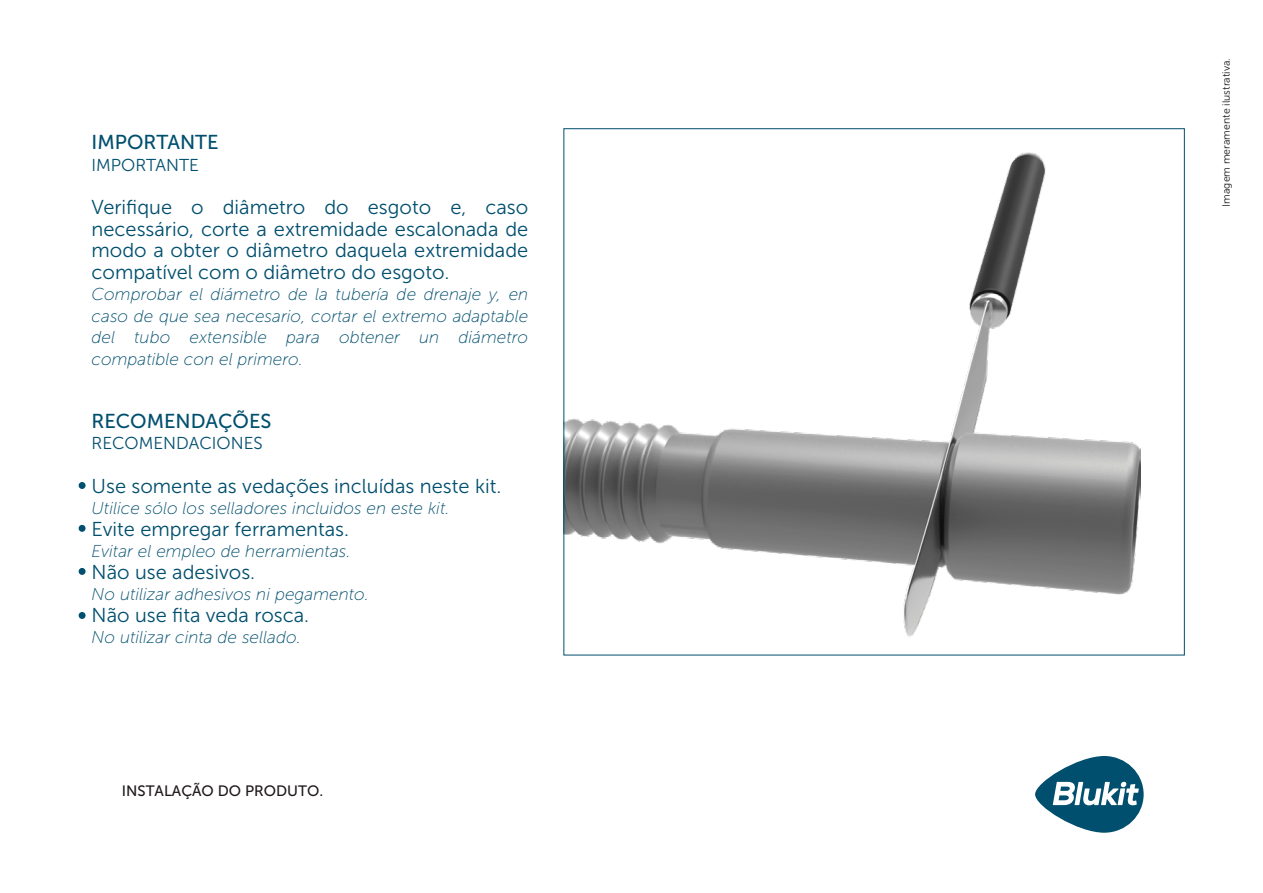
<style>
.page{position:relative;width:1263px;height:893px;background:#fff}
.page>*{position:absolute;margin:0;border:0;box-sizing:border-box;transform-origin:0 0}
.t1{font:20.1px/21.6px "Museo Sans 300";color:#004f6e;text-align:justify}
.t2{font:20.1px "Museo Sans 500";color:#004f6e}
.t3{font:italic 17.25px/21.6px "Museo Sans 100";color:#004f6e;text-align:justify}
.t4{font:17.25px "Museo Sans 300";color:#004f6e}
.t5{font:15px "Museo Sans 500";color:#1e181a}
.t6{font:10.5px "Museo Sans 300";color:#1e181a}
</style>
<div class="page">
<svg style="left:1035px;top:756px;width:108px;height:77px"></svg>
<div style="left:79px;top:482px;width:7px;height:7px;background:#004f6e;border-radius:50%"></div>
<div style="left:79px;top:525px;width:7px;height:7px;background:#004f6e;border-radius:50%"></div>
<div style="left:79px;top:568px;width:7px;height:7px;background:#004f6e;border-radius:50%"></div>
<div style="left:79px;top:612px;width:7px;height:7px;background:#004f6e;border-radius:50%"></div>
<img style="left:565px;top:153px;width:575px;height:485px">
<p class="t2" style="left:92px;top:131px;width:129px">IMPORTANTE</p>
<p class="t4" style="left:92px;top:156px;width:109px">IMPORTANTE</p>
<p class="t1" style="left:92px;top:196px;width:438px">Verifique o diâmetro do esgoto e, caso necessário, corte a extremidade escalonada de modo a obter o diâmetro daquela extremidade compatível com o diâmetro do esgoto.</p>
<p class="t3" style="left:92px;top:284px;width:438px">Comprobar el diámetro de la tubería de drenaje y, en caso de que sea necesario, cortar el extremo adaptable del tubo extensible para obtener un diámetro compatible con el primero.</p>
<p class="t2" style="left:92px;top:410px;width:181px">RECOMENDAÇÕES</p>
<p class="t4" style="left:92px;top:434px;width:173px">RECOMENDACIONES</p>
<p class="t1" style="left:92px;top:475px;width:411px">Use somente as vedações incluídas neste kit.</p>
<p class="t3" style="left:92px;top:498px;width:359px">Utilice sólo los selladores incluidos en este kit.</p>
<p class="t1" style="left:92px;top:518px;width:259px">Evite empregar ferramentas.</p>
<p class="t3" style="left:92px;top:541px;width:260px">Evitar el empleo de herramientas.</p>
<p class="t1" style="left:92px;top:561px;width:165px">Não use adesivos.</p>
<p class="t3" style="left:92px;top:584px;width:279px">No utilizar adhesivos ni pegamento.</p>
<p class="t1" style="left:92px;top:604px;width:219px">Não use fita veda rosca.</p>
<p class="t3" style="left:92px;top:627px;width:211px">No utilizar cinta de sellado.</p>
<p class="t5" style="left:122px;top:783px;width:203px">INSTALAÇÃO DO PRODUTO.</p>
<p class="t6" style="left:1220px;top:206px;width:150px;rotate:-90deg">Imagem meramente ilustrativa.</p>
</div>
